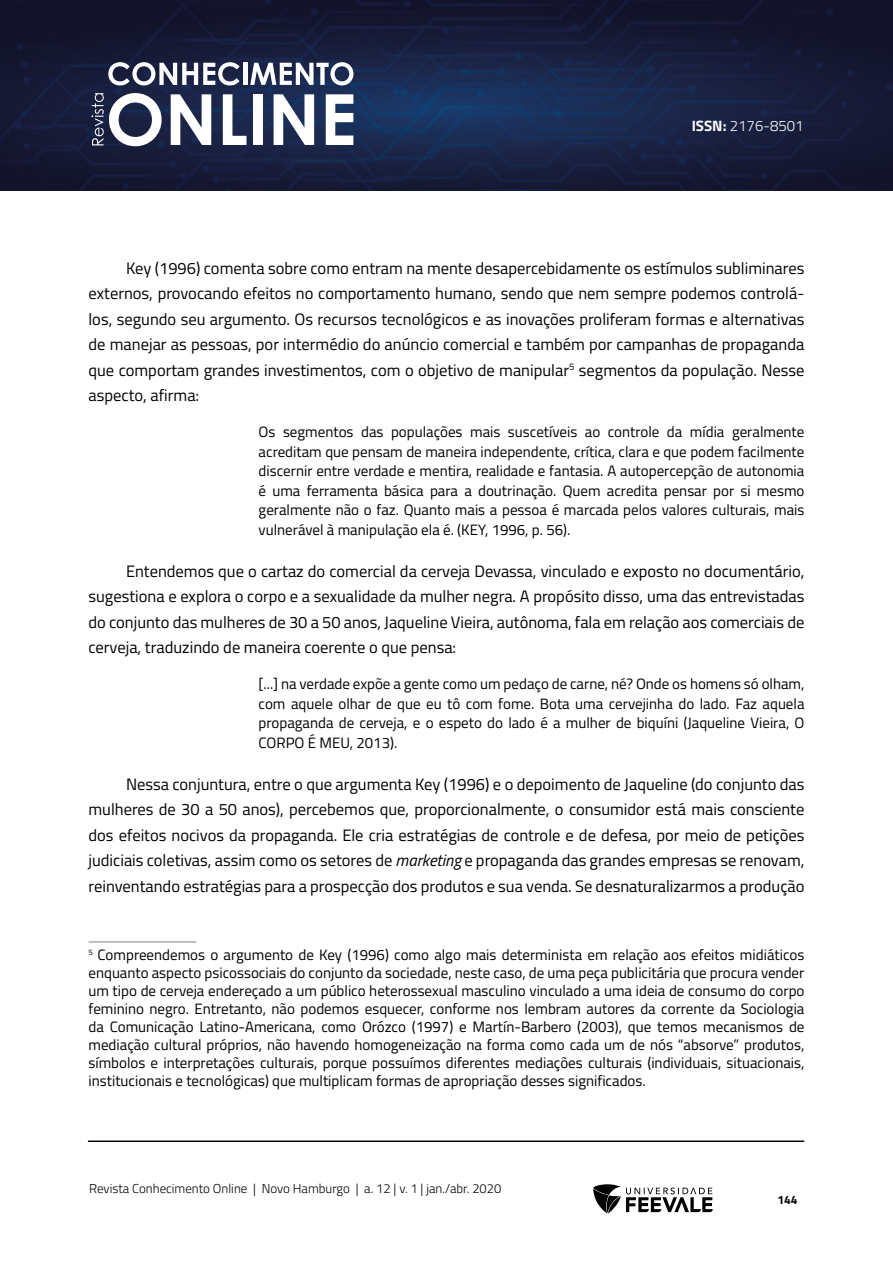
<style>
.page{position:relative;width:893px;height:1263px;background:#fff}
.page>*{position:absolute;margin:0;border:0;box-sizing:border-box;transform-origin:0 0}
.Corpo{font:16.5px/25.5px "Titillium Web";color:#000;text-align:justify}
.Rodapé{font:15px/18px "Titillium Web";color:#000;text-align:justify}
.Citação{font:15px/19.5px "Titillium Web";color:#000;text-align:justify}
.t1{font:300 15px "Titillium Web";color:#fff}
.t2{font:300 12.9px "Titillium Web";color:#000}
.t3{font:700 12px "Titillium Web";color:#000}
.s1{font-weight:700}
.s2{font-style:italic}
</style>
<div class="page">
<img style="left:0;top:0;width:893px;height:191px">
<svg style="left:593px;top:1184px;width:120px;height:29px"></svg>
<hr style="left:88px;top:1140px;width:716px;height:2px;background:#000">
<svg style="left:108px;top:62px;width:132px;height:23px"></svg>
<hr style="left:243px;top:63px;width:4px;height:22px;background:#fff">
<svg style="left:250px;top:62px;width:103px;height:23px"></svg>
<svg style="left:91px;top:93px;width:71px;height:53px"></svg>
<svg style="left:171px;top:94px;width:40px;height:51px"></svg>
<svg style="left:223px;top:94px;width:23px;height:51px"></svg>
<div style="left:253px;top:94px;width:10px;height:51px;background:#fff"></div>
<svg style="left:274px;top:94px;width:40px;height:51px"></svg>
<svg style="left:326px;top:94px;width:27px;height:51px"></svg>
<hr style="left:88px;top:941px;width:108px;height:1px;background:#808285">
<p class="t1" style="left:692px;top:115px;width:114px"><span class="s1">ISSN:</span> 2176-8501</p>
<p class="Corpo" style="left:88px;top:254px;width:717px;text-indent:38px">Key (1996) comenta sobre como entram na mente desapercebidamente os estímulos subliminares externos, provocando efeitos no comportamento humano, sendo que nem sempre podemos controlá&shy;los, segundo seu argumento. Os recursos tecnológicos e as inovações proliferam formas e alternativas de manejar as pessoas, por intermédio do anúncio comercial e também por campanhas de propaganda que comportam grandes investimentos, com o objetivo de manipular<sup>5</sup> segmentos da população. Nesse aspecto, afirma:</p>
<p class="Citação" style="left:259px;top:421px;width:547px">Os segmentos das populações mais suscetíveis ao controle da mídia geralmente acreditam que pensam de maneira independente, crítica, clara e que podem facilmente discernir entre verdade e mentira, realidade e fantasia. A autopercepção de autonomia é uma ferramenta básica para a doutrinação. Quem acredita pensar por si mesmo geralmente não o faz. Quanto mais a pessoa é marcada pelos valores culturais, mais vulnerável à manipulação ela é. (KEY, 1996, p. 56).</p>
<p class="Corpo" style="left:88px;top:557px;width:717px;text-indent:38px">Entendemos que o cartaz do comercial da cerveja Devassa, vinculado e exposto no documentário, sugestiona e explora o corpo e a sexualidade da mulher negra. A propósito disso, uma das entrevistadas do conjunto das mulheres de 30 a 50 anos, Jaqueline Vieira, autônoma, fala em relação aos comerciais de cerveja, traduzindo de maneira coerente o que pensa:</p>
<p class="Citação" style="left:259px;top:673px;width:547px">[...] na verdade expõe a gente como um pedaço de carne, né? Onde os homens só olham, com aquele olhar de que eu tô com fome. Bota uma cervejinha do lado. Faz aquela propaganda de cerveja, e o espeto do lado é a mulher de biquíni (Jaqueline Vieira, O CORPO É MEU, 2013).</p>
<p class="Corpo" style="left:88px;top:770px;width:717px;text-indent:38px">Nessa conjuntura, entre o que argumenta Key (1996) e o depoimento de Jaqueline (do conjunto das mulheres de 30 a 50 anos), percebemos que, proporcionalmente, o consumidor está mais consciente dos efeitos nocivos da propaganda. Ele cria estratégias de controle e de defesa, por meio de petições judiciais coletivas, assim como os setores de <span class="s2">marketing</span> e propaganda das grandes empresas se renovam, reinventando estratégias para a prospecção dos produtos e sua venda. Se desnaturalizarmos a produção</p>
<p class="Rodapé" style="left:88px;top:945px;width:718px"><sup>5</sup> Compreendemos o argumento de Key (1996) como algo mais determinista em relação aos efeitos midiáticos enquanto aspecto psicossociais do conjunto da sociedade, neste caso, de uma peça publicitária que procura vender um tipo de cerveja endereçado a um público heterossexual masculino vinculado a uma ideia de consumo do corpo feminino negro. Entretanto, não podemos esquecer, conforme nos lembram autores da corrente da Sociologia da Comunicação Latino-Americana, como Orózco (1997) e Martín-Barbero (2003), que temos mecanismos de mediação cultural próprios, não havendo homogeneização na forma como cada um de nós “absorve” produtos, símbolos e interpretações culturais, porque possuímos diferentes mediações culturais (individuais, situacionais, institucionais e tecnológicas) que multiplicam formas de apropriação desses significados.</p>
<p class="t2" style="left:89px;top:1179px;width:414px">Revista Conhecimento Online | Novo Hamburgo | a. 12 | v. 1 | jan./abr. 2020</p>
<p class="t3" style="left:777px;top:1190px;width:22px">144</p>
</div>
